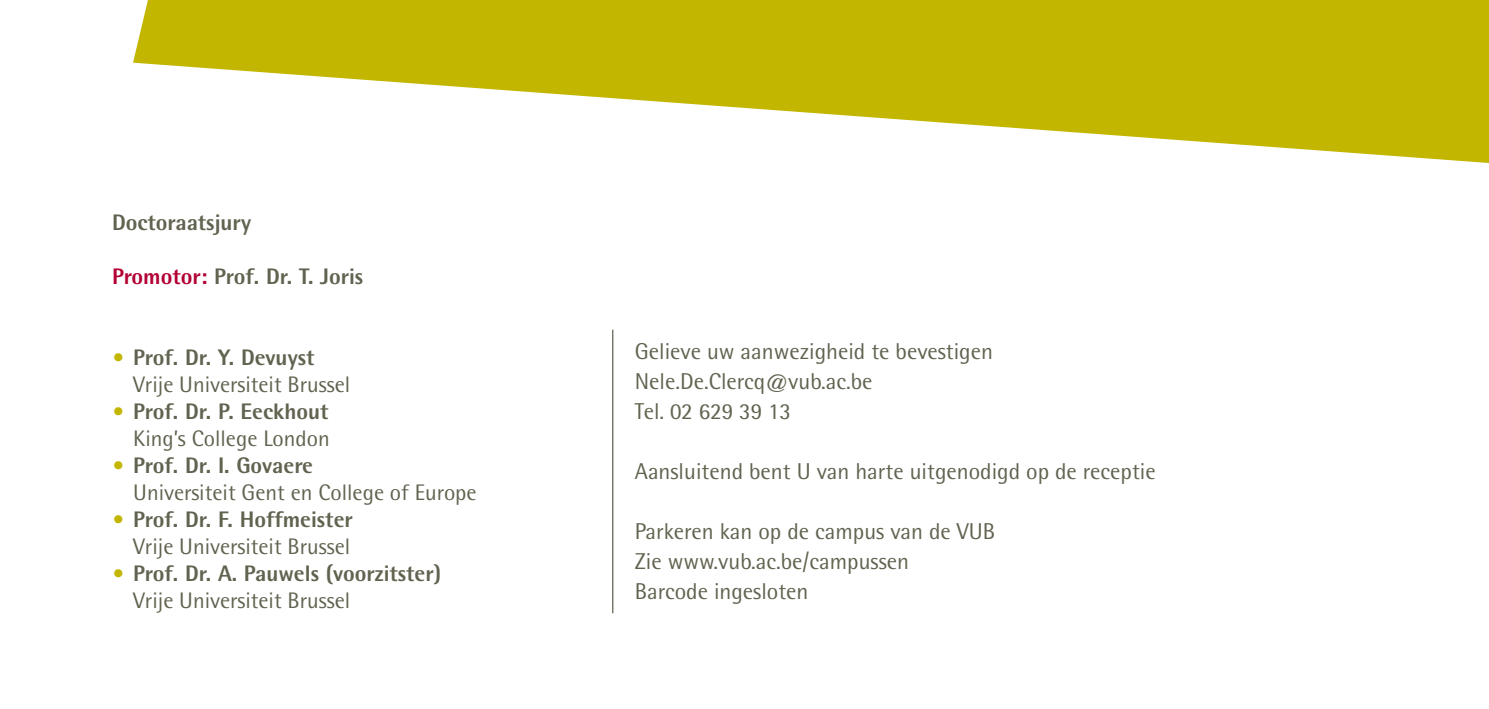
<style>
.page{position:relative;width:1489px;height:709px;background:#fff}
.page>*{position:absolute;margin:0;border:0;box-sizing:border-box;transform-origin:0 0}
.t1{font:23px/30px "Rotis Semi Sans";color:#626250}
.t2{font:22.5px/27px "Rotis Semi Sans";color:#626250}
.t3{font:800 22.5px/27px "Rotis Semi Sans";color:#626250}
.s1{color:#b30034}
.s2{font-weight:800;color:#c3b600}
.s3{font-weight:800}
.s4{color:#c3b600}
.s5{font-weight:400}
</style>
<div class="page">
<svg style="left:133px;top:0;width:1355px;height:163px;fill:#c3b600"></svg>
<hr style="left:612px;top:330px;width:1px;height:283px;background:#626250">
<p class="t3" style="left:112px;top:208px;width:140px">Doctoraatsjury</p>
<p class="t3" style="left:112px;top:262px;width:253px"><span class="s1">Promotor:</span> Prof. Dr. T. Joris</p>
<p class="t2" style="left:133px;top:343px;width:218px;text-indent:-21px"><span class="s2">•</span> <span class="s3">Prof. Dr. Y. Devuyst<br></span>Vrije Universiteit Brussel</p>
<p class="t2" style="left:112px;top:397px;width:219px;text-align:right"><span class="s2">•</span> <span class="s3">Prof. Dr. P. Eeckhout<br></span>King’s College London</p>
<p class="t2" style="left:133px;top:451px;width:345px;text-indent:-21px"><span class="s2">•</span> <span class="s3">Prof. Dr. I. Govaere<br></span>Universiteit Gent en College of Europe</p>
<p class="t2" style="left:112px;top:505px;width:242px;text-align:right"><span class="s2">•</span> <span class="s3">Prof. Dr. F. Hoffmeister<br></span>Vrije Universiteit Brussel</p>
<p class="t3" style="left:133px;top:559px;width:309px;text-indent:-21px"><span class="s4">•</span> Prof. Dr. A. Pauwels (voorzitster)<br><span class="s5">Vrije Universiteit Brussel</span></p>
<p class="t1" style="left:634px;top:336px;width:359px">Gelieve uw aanwezigheid te bevestigen<br>Nele.De.Clercq@vub.ac.be<br>Tel. 02 629 39 13</p>
<p class="t1" style="left:634px;top:456px;width:522px">Aansluitend bent U van harte uitgenodigd op de receptie</p>
<p class="t1" style="left:634px;top:516px;width:362px">Parkeren kan op de campus van de VUB<br>Zie www.vub.ac.be/campussen<br>Barcode ingesloten</p>
</div>
